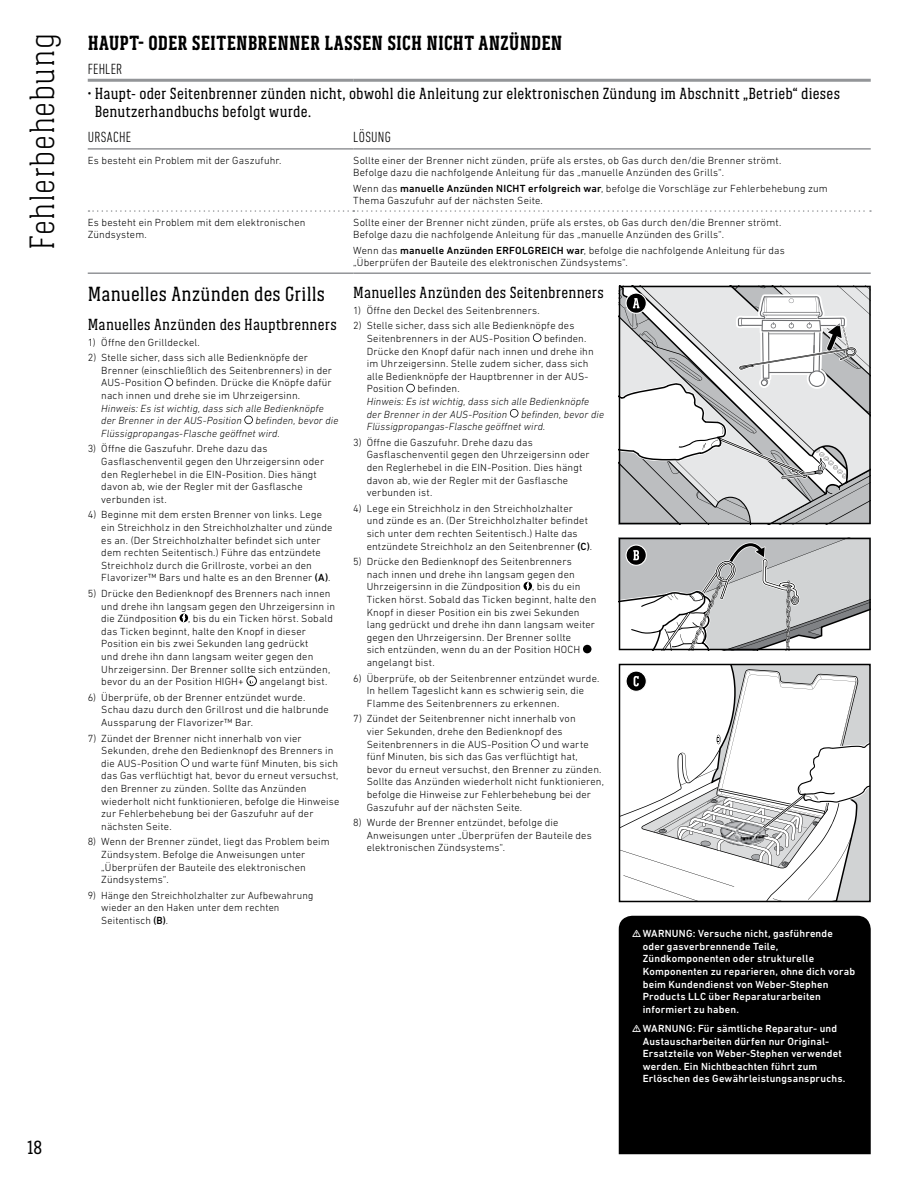
<style>
.page{position:relative;width:918px;height:1188px;background:#fff}
.page>*{position:absolute;margin:0;border:0;box-sizing:border-box;transform-origin:0 0}
.t1{font:300 36px "Weber Serif";letter-spacing:.01em;color:#000}
.t2{font:700 21px "Weber Serif";letter-spacing:.01em;color:#000}
.t3{font:21px "Weber Serif";letter-spacing:.01em;color:#000}
.t4{font:19.5px "Weber Serif";color:#000}
.t5{font:16.5px/18px "Weber Serif";letter-spacing:.015em;color:#000}
.t6{font:300 condensed 15px "DIN Next LT Pro";letter-spacing:.02em;color:#000}
.t7{font:300 10.5px/12.6px "DIN Next LT Pro";letter-spacing:.015em;color:#000}
.t8{font:500 10.5px/12.6px "DIN Next LT Pro";letter-spacing:.02em;color:#fff}
.t9{font:italic 300 10.5px/12.6px "DIN Next LT Pro";letter-spacing:.01em;color:#000}
.s1{font-weight:500}
</style>
<div class="page">
<svg style="left:88px;top:210px;width:783px;height:2px"></svg>
<hr style="left:88px;top:148px;width:265px;height:2px;background:#939598">
<hr style="left:353px;top:148px;width:518px;height:2px;background:#939598">
<hr style="left:88px;top:79px;width:265px;height:3px;background:#939598">
<hr style="left:353px;top:79px;width:518px;height:3px;background:#939598">
<hr style="left:88px;top:272px;width:265px;height:2px;background:#939598">
<hr style="left:353px;top:272px;width:518px;height:2px;background:#939598">
<div style="left:619px;top:916px;width:252px;height:238px;background:#000"></div>
<svg style="left:165px;top:378px;width:8px;height:8px"></svg>
<svg style="left:244px;top:416px;width:9px;height:8px"></svg>
<div style="left:180px;top:614px;width:8px;height:8px;background:#000;border-radius:50%"></div>
<svg style="left:182px;top:614px;width:4px;height:8px"></svg>
<svg style="left:246px;top:676px;width:11px;height:10px"></svg>
<svg style="left:181px;top:758px;width:8px;height:9px"></svg>
<svg style="left:533px;top:333px;width:8px;height:9px"></svg>
<svg style="left:406px;top:384px;width:9px;height:8px"></svg>
<svg style="left:510px;top:409px;width:8px;height:9px"></svg>
<div style="left:524px;top:582px;width:8px;height:8px;background:#000;border-radius:50%"></div>
<svg style="left:526px;top:582px;width:4px;height:8px"></svg>
<div style="left:583px;top:645px;width:9px;height:8px;background:#000;border-radius:50%"></div>
<svg style="left:531px;top:739px;width:9px;height:9px"></svg>
<svg style="left:619px;top:286px;width:252px;height:238px"></svg>
<div style="left:626px;top:292px;width:21px;height:22px;border:1px solid #fff;border-radius:50%"></div>
<svg style="left:619px;top:538px;width:252px;height:113px"></svg>
<div style="left:626px;top:544px;width:21px;height:22px;border:1px solid #fff;border-radius:50%"></div>
<div style="left:619px;top:664px;width:252px;height:238px;border:2px solid #000"></div>
<svg style="left:620px;top:669px;width:250px;height:232px"></svg>
<div style="left:626px;top:670px;width:21px;height:22px;border:1px solid #fff;border-radius:50%"></div>
<svg style="left:633px;top:930px;width:8px;height:7px"></svg>
<svg style="left:633px;top:1025px;width:8px;height:7px"></svg>
<h1 class="t1" style="left:22px;top:250px;width:218px;rotate:-90deg">Fehlerbehebung</h1>
<h2 class="t2" style="left:88px;top:31px;width:476px">HAUPT- ODER SEITENBRENNER LASSEN SICH NICHT ANZÜNDEN</h2>
<h3 class="t6" style="left:88px;top:60px;width:36px">FEHLER</h3>
<h3 class="t5" style="left:95px;top:85px;width:747px;text-indent:-7px">• Haupt- oder Seitenbrenner zünden nicht, obwohl die Anleitung zur elektronischen Zündung im Abschnitt „Betrieb“ dieses<br>Benutzerhandbuchs befolgt wurde.</h3>
<h3 class="t6" style="left:88px;top:129px;width:45px">URSACHE</h3>
<h3 class="t6" style="left:353px;top:129px;width:39px">LÖSUNG</h3>
<p class="t7" style="left:88px;top:154px;width:195px">Es besteht ein Problem mit der Gaszufuhr.</p>
<p class="t7" style="left:353px;top:154px;width:430px">Sollte einer der Brenner nicht zünden, prüfe als erstes, ob Gas durch den/die Brenner strömt.<br>Befolge dazu die nachfolgende Anleitung für das „manuelle Anzünden des Grills“.</p>
<p class="t7" style="left:353px;top:182px;width:476px">Wenn das <span class="s1">manuelle Anzünden NICHT erfolgreich war</span>, befolge die Vorschläge zur Fehlerbehebung zum<br>Thema Gaszufuhr auf der nächsten Seite.</p>
<p class="t7" style="left:88px;top:216px;width:219px">Es besteht ein Problem mit dem elektronischen<br>Zündsystem.</p>
<p class="t7" style="left:353px;top:216px;width:430px">Sollte einer der Brenner nicht zünden, prüfe als erstes, ob Gas durch den/die Brenner strömt.<br>Befolge dazu die nachfolgende Anleitung für das „manuelle Anzünden des Grills“.</p>
<p class="t7" style="left:353px;top:244px;width:433px">Wenn das <span class="s1">manuelle Anzünden ERFOLGREICH war</span>, befolge die nachfolgende Anleitung für das „Überprüfen der Bauteile des elektronischen Zündsystems“.</p>
<h3 class="t4" style="left:27px;top:1137px;width:17px">18</h3>
<h2 class="t3" style="left:88px;top:283px;width:239px">Manuelles Anzünden des Grills</h2>
<h3 class="t5" style="left:88px;top:315px;width:251px">Manuelles Anzünden des Hauptbrenners</h3>
<p class="t7" style="left:88px;top:336px;width:114px">1) Öffne den Grilldeckel.</p>
<p class="t7" style="left:101px;top:351px;width:232px;text-indent:-14px">2) Stelle sicher, dass sich alle Bedienknöpfe der<br>Brenner (einschließlich des Seitenbrenners) in der<br>AUS-Position</p>
<p class="t7" style="left:101px;top:376px;width:232px;text-indent:75px">befinden. Drücke die Knöpfe dafür nach innen und drehe sie im Uhrzeigersinn.</p>
<p class="t9" style="left:101px;top:402px;width:224px">Hinweis: Es ist wichtig, dass sich alle Bedienknöpfe der Brenner in der AUS-Position</p>
<p class="t9" style="left:101px;top:414px;width:239px;text-indent:154px">befinden, bevor die<br>Flüssigpropangas-Flasche geöffnet wird.</p>
<p class="t7" style="left:101px;top:442px;width:224px;text-indent:-14px">3) Öffne die Gaszufuhr. Drehe dazu das Gasflaschenventil gegen den Uhrzeigersinn oder den Reglerhebel in die EIN-Position. Dies hängt davon ab, wie der Regler mit der Gasflasche verbunden ist.</p>
<p class="t7" style="left:101px;top:508px;width:233px;text-indent:-14px">4) Beginne mit dem ersten Brenner von links. Lege ein Streichholz in den Streichholzhalter und zünde es an. (Der Streichholzhalter befindet sich unter dem rechten Seitentisch.) Führe das entzündete Streichholz durch die Grillroste, vorbei an den Flavorizer™ Bars und halte es an den Brenner <span class="s1">(A)</span>.</p>
<p class="t7" style="left:101px;top:587px;width:235px;text-indent:-13px">5) Drücke den Bedienknopf des Brenners nach innen und drehe ihn langsam gegen den Uhrzeigersinn in die Zündposition , bis du ein Ticken hörst. Sobald das Ticken beginnt, halte den Knopf in dieser Position ein bis zwei Sekunden lang gedrückt<br>und drehe ihn dann langsam weiter gegen den Uhrzeigersinn. Der Brenner sollte sich entzünden, bevor du an der Position HIGH+</p>
<p class="t7" style="left:259px;top:675px;width:69px">angelangt bist.</p>
<p class="t7" style="left:101px;top:691px;width:229px;text-indent:-14px">6) Überprüfe, ob der Brenner entzündet wurde.<br>Schau dazu durch den Grillrost und die halbrunde<br>Aussparung der Flavorizer™ Bar.</p>
<p class="t7" style="left:101px;top:732px;width:234px;text-indent:-14px">7) Zündet der Brenner nicht innerhalb von vier<br>Sekunden, drehe den Bedienknopf des Brenners in die AUS-Position</p>
<p class="t7" style="left:101px;top:757px;width:240px;text-indent:91px">und warte fünf Minuten, bis sich das Gas verflüchtigt hat, bevor du erneut versuchst, den Brenner zu zünden. Sollte das Anzünden wiederholt nicht funktionieren, befolge die Hinweise zur Fehlerbehebung bei der Gaszufuhr auf der nächsten Seite.</p>
<p class="t7" style="left:101px;top:835px;width:230px;text-indent:-14px">8) Wenn der Brenner zündet, liegt das Problem beim Zündsystem. Befolge die Anweisungen unter „Überprüfen der Bauteile des elektronischen Zündsystems“.</p>
<p class="t7" style="left:101px;top:889px;width:214px;text-indent:-13px">9) Hänge den Streichholzhalter zur Aufbewahrung wieder an den Haken unter dem rechten<br>Seitentisch <span class="s1">(B)</span>.</p>
<h3 class="t5" style="left:353px;top:284px;width:252px">Manuelles Anzünden des Seitenbrenners</h3>
<p class="t7" style="left:353px;top:304px;width:188px">1) Öffne den Deckel des Seitenbrenners.</p>
<p class="t7" style="left:367px;top:319px;width:209px;text-indent:-14px">2) Stelle sicher, dass sich alle Bedienknöpfe des<br>Seitenbrenners in der AUS-Position</p>
<p class="t7" style="left:367px;top:332px;width:229px;text-indent:177px">befinden.<br>Drücke den Knopf dafür nach innen und drehe ihn im Uhrzeigersinn. Stelle zudem sicher, dass sich alle Bedienknöpfe der Hauptbrenner in der AUS-<br>Position</p>
<p class="t7" style="left:417px;top:382px;width:44px">befinden.</p>
<p class="t9" style="left:367px;top:395px;width:224px">Hinweis: Es ist wichtig, dass sich alle Bedienknöpfe der Brenner in der AUS-Position</p>
<p class="t9" style="left:367px;top:408px;width:239px;text-indent:154px">befinden, bevor die<br>Flüssigpropangas-Flasche geöffnet wird.</p>
<p class="t7" style="left:367px;top:436px;width:224px;text-indent:-14px">3) Öffne die Gaszufuhr. Drehe dazu das Gasflaschenventil gegen den Uhrzeigersinn oder den Reglerhebel in die EIN-Position. Dies hängt davon ab, wie der Regler mit der Gasflasche verbunden ist.</p>
<p class="t7" style="left:367px;top:502px;width:227px;text-indent:-14px">4) Lege ein Streichholz in den Streichholzhalter und zünde es an. (Der Streichholzhalter befindet sich unter dem rechten Seitentisch.) Halte das entzündete Streichholz an den Seitenbrenner <span class="s1">(C)</span>.</p>
<p class="t7" style="left:367px;top:555px;width:231px;text-indent:-14px">5) Drücke den Bedienknopf des Seitenbrenners nach innen und drehe ihn langsam gegen den Uhrzeigersinn in die Zündposition , bis du ein Ticken hörst. Sobald das Ticken beginnt, halte den Knopf in dieser Position ein bis zwei Sekunden lang gedrückt und drehe ihn dann langsam weiter gegen den Uhrzeigersinn. Der Brenner sollte<br>sich entzünden, wenn du an der Position HOCH angelangt bist.</p>
<p class="t7" style="left:367px;top:672px;width:234px;text-indent:-13px">6) Überprüfe, ob der Seitenbrenner entzündet wurde.<br>In hellem Tageslicht kann es schwierig sein, die<br>Flamme des Seitenbrenners zu erkennen.</p>
<p class="t7" style="left:367px;top:712px;width:210px;text-indent:-14px">7) Zündet der Seitenbrenner nicht innerhalb von vier Sekunden, drehe den Bedienknopf des<br>Seitenbrenners in die AUS-Position</p>
<p class="t7" style="left:367px;top:738px;width:239px;text-indent:175px">und warte fünf Minuten, bis sich das Gas verflüchtigt hat, bevor du erneut versuchst, den Brenner zu zünden.<br>Sollte das Anzünden wiederholt nicht funktionieren, befolge die Hinweise zur Fehlerbehebung bei der Gaszufuhr auf der nächsten Seite.</p>
<p class="t7" style="left:367px;top:816px;width:227px;text-indent:-14px">8) Wurde der Brenner entzündet, befolge die<br>Anweisungen unter „Überprüfen der Bauteile des elektronischen Zündsystems“.</p>
<p class="t8" style="left:643px;top:927px;width:214px">WARNUNG: Versuche nicht, gasführende oder gasverbrennende Teile, Zündkomponenten oder strukturelle Komponenten zu reparieren, ohne dich vorab beim Kundendienst von Weber-Stephen Products LLC über Reparaturarbeiten informiert zu haben.</p>
<p class="t8" style="left:643px;top:1022px;width:204px">WARNUNG: Für sämtliche Reparatur- und Austauscharbeiten dürfen nur Original-Ersatzteile von Weber-Stephen verwendet werden. Ein Nichtbeachten führt zum Erlöschen des Gewährleistungsanspruchs.</p>
</div>
